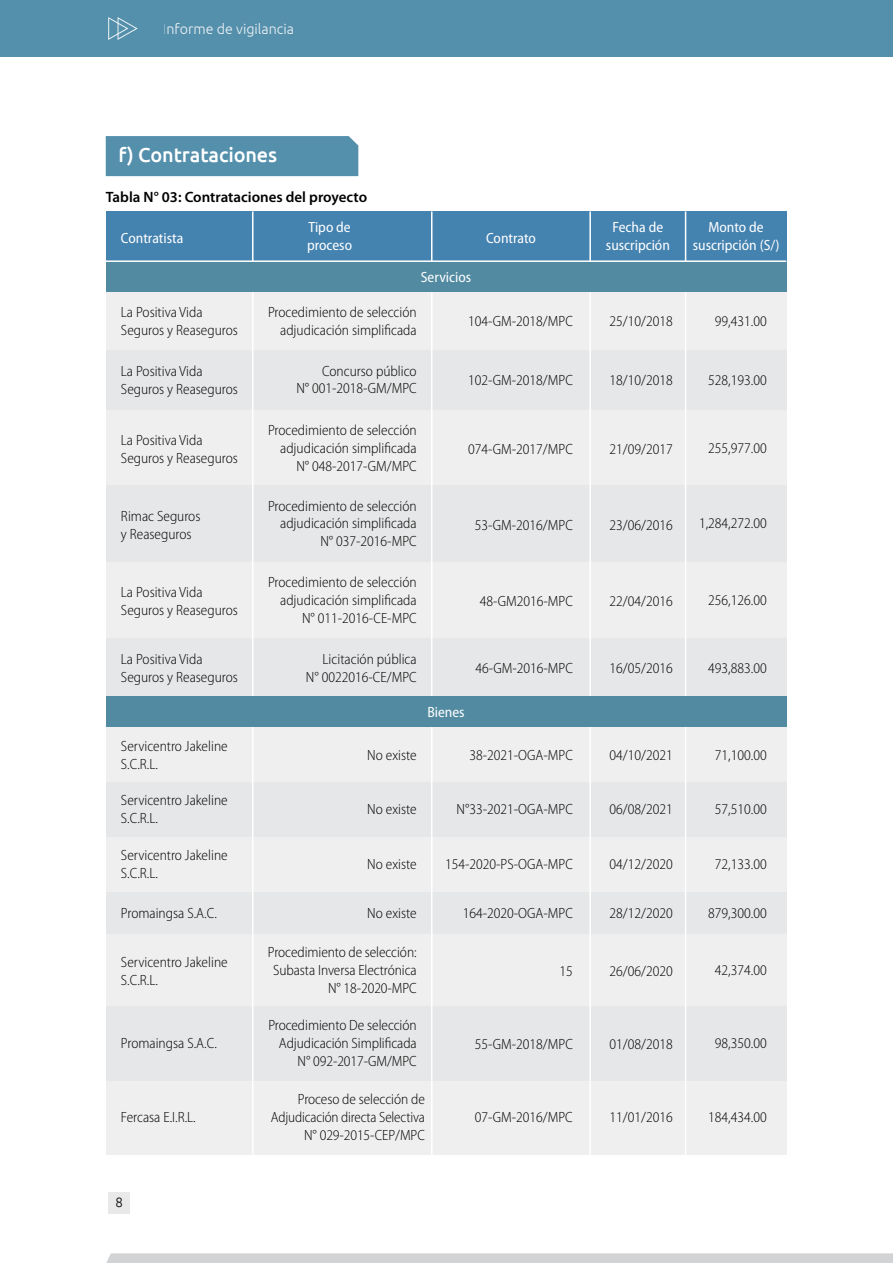
<style>
.page{position:relative;width:893px;height:1263px;background:#fff}
.page>*{position:absolute;margin:0;border:0;box-sizing:border-box;transform-origin:0 0}
.t1{font:500 20.25px "Ubuntu";letter-spacing:-.005em;color:#fff}
.t2{font:600 15px "Myriad Pro";color:#000}
.t3{font:300 semi-condensed 14.85px/17.9px "Myriad Pro";color:#000}
.t4{font:semi-condensed 14.85px/18.3px "Myriad Pro";color:#fff;text-align:center}
.t5{font:300 14.25px "Ubuntu";color:#fff}
.t6{font:300 13.5px "Ubuntu";color:#000}
</style>
<div class="page">
<div style="left:0;top:0;width:893px;height:57px;background:#548fab"></div>
<svg style="left:108px;top:17px;width:30px;height:23px"></svg>
<svg style="left:106px;top:1253px;width:787px;height:10px;background:#d2d4d5"></svg>
<div style="left:108px;top:1191px;width:22px;height:22px;background:#e9e9ea"></div>
<div style="left:106px;top:136px;width:252px;height:40px;background:#548fab"></div>
<div style="left:106px;top:1080px;width:680px;height:74px;background:#efeff0"></div>
<div style="left:106px;top:292px;width:680px;height:58px;background:#efeff0"></div>
<div style="left:106px;top:727px;width:680px;height:55px;background:#efeff0"></div>
<div style="left:106px;top:837px;width:680px;height:55px;background:#efeff0"></div>
<div style="left:106px;top:782px;width:680px;height:55px;background:#e6e7e8"></div>
<div style="left:106px;top:892px;width:680px;height:42px;background:#e6e7e8"></div>
<div style="left:106px;top:409px;width:680px;height:77px;background:#efeff0"></div>
<div style="left:106px;top:562px;width:680px;height:77px;background:#efeff0"></div>
<div style="left:106px;top:934px;width:680px;height:72px;background:#efeff0"></div>
<div style="left:106px;top:1006px;width:680px;height:74px;background:#e6e7e8"></div>
<div style="left:106px;top:486px;width:680px;height:76px;background:#e6e7e8"></div>
<div style="left:106px;top:350px;width:680px;height:59px;background:#e6e7e8"></div>
<div style="left:106px;top:638px;width:680px;height:58px;background:#e6e7e8"></div>
<div style="left:106px;top:211px;width:680px;height:50px;background:#4482b0"></div>
<hr style="left:252px;top:211px;width:1px;height:943px;background:#fff">
<hr style="left:431px;top:211px;width:1px;height:943px;background:#fff">
<hr style="left:589px;top:211px;width:2px;height:943px;background:#fff">
<hr style="left:685px;top:211px;width:1px;height:943px;background:#fff">
<div style="left:106px;top:261px;width:680px;height:31px;background:#528ba1"></div>
<div style="left:106px;top:696px;width:680px;height:31px;background:#528ba1"></div>
<hr style="left:106px;top:260px;width:680px;height:2px;background:#fff">
<p class="t5" style="left:163px;top:21px;width:133px">Informe de vigilancia</p>
<h1 class="t1" style="left:118px;top:142px;width:160px">f) Contrataciones</h1>
<p class="t2" style="left:106px;top:188px;width:263px">Tabla N° 03: Contrataciones del proyecto</p>
<p class="t4" style="left:121px;top:229px;width:64px">Contratista</p>
<p class="t4" style="left:486px;top:229px;width:51px">Contrato</p>
<p class="t4" style="left:693px;top:218px;width:88px">Monto de suscripción (S/)</p>
<p class="t4" style="left:307px;top:218px;width:46px;text-align:left">Tipo de proceso</p>
<p class="t4" style="left:606px;top:218px;width:65px">Fecha de suscripción</p>
<p class="t3" style="left:121px;top:304px;width:118px">La Positiva Vida<br>Seguros y Reaseguros</p>
<p class="t3" style="left:121px;top:362px;width:118px">La Positiva Vida<br>Seguros y Reaseguros</p>
<p class="t3" style="left:121px;top:431px;width:118px">La Positiva Vida<br>Seguros y Reaseguros</p>
<p class="t3" style="left:121px;top:507px;width:81px">Rimac Seguros y Reaseguros</p>
<p class="t3" style="left:121px;top:583px;width:118px">La Positiva Vida<br>Seguros y Reaseguros</p>
<p class="t3" style="left:121px;top:650px;width:118px">La Positiva Vida<br>Seguros y Reaseguros</p>
<p class="t3" style="left:121px;top:737px;width:108px">Servicentro Jakeline<br>S.C.R.L.</p>
<p class="t3" style="left:121px;top:791px;width:108px">Servicentro Jakeline<br>S.C.R.L.</p>
<p class="t3" style="left:121px;top:846px;width:108px">Servicentro Jakeline<br>S.C.R.L.</p>
<p class="t3" style="left:121px;top:904px;width:97px">Promaingsa S.A.C.</p>
<p class="t3" style="left:121px;top:954px;width:108px">Servicentro Jakeline<br>S.C.R.L.</p>
<p class="t3" style="left:121px;top:1034px;width:97px">Promaingsa S.A.C.</p>
<p class="t3" style="left:121px;top:1109px;width:76px">Fercasa E.I.R.L.</p>
<p class="t6" style="left:116px;top:1194px;width:9px">8</p>
<p class="t4" style="left:421px;top:268px;width:52px">Servicios</p>
<p class="t3" style="left:268px;top:303px;width:150px;text-align:right">Procedimiento de selección adjudicación simplificada</p>
<p class="t3" style="left:296px;top:362px;width:122px;text-align:right">Concurso público<br>N° 001-2018-GM/MPC</p>
<p class="t3" style="left:468px;top:313px;width:106px">104-GM-2018/MPC</p>
<p class="t3" style="left:468px;top:371px;width:106px">102-GM-2018/MPC</p>
<p class="t3" style="left:268px;top:422px;width:150px;text-align:right">Procedimiento de selección adjudicación simplificada<br>N° 048-2017-GM/MPC</p>
<p class="t3" style="left:268px;top:497px;width:150px;text-align:right">Procedimiento de selección adjudicación simplificada<br>N° 037-2016-MPC</p>
<p class="t3" style="left:268px;top:573px;width:150px;text-align:right">Procedimiento de selección adjudicación simplificada<br>N° 011-2016-CE-MPC</p>
<p class="t3" style="left:468px;top:440px;width:106px">074-GM-2017/MPC</p>
<p class="t3" style="left:475px;top:516px;width:99px">53-GM-2016/MPC</p>
<p class="t3" style="left:480px;top:592px;width:94px">48-GM2016-MPC</p>
<p class="t3" style="left:306px;top:650px;width:112px;text-align:right">Licitación pública<br>N° 0022016-CE/MPC</p>
<p class="t3" style="left:475px;top:659px;width:99px">46-GM-2016-MPC</p>
<p class="t4" style="left:427px;top:703px;width:39px">Bienes</p>
<p class="t3" style="left:367px;top:746px;width:51px">No existe</p>
<p class="t3" style="left:469px;top:746px;width:105px">38-2021-OGA-MPC</p>
<p class="t3" style="left:367px;top:800px;width:51px">No existe</p>
<p class="t3" style="left:456px;top:800px;width:118px">N°33-2021-OGA-MPC</p>
<p class="t3" style="left:367px;top:855px;width:51px">No existe</p>
<p class="t3" style="left:367px;top:905px;width:51px">No existe</p>
<p class="t3" style="left:268px;top:943px;width:150px;text-align:right">Procedimiento de selección:<br>Subasta Inversa Electrónica<br>N° 18-2020-MPC</p>
<p class="t3" style="left:268px;top:1016px;width:150px;text-align:right">Procedimiento De selección<br>Adjudicación Simplificada<br>N° 092-2017-GM/MPC</p>
<p class="t3" style="left:445px;top:855px;width:129px">154-2020-PS-OGA-MPC</p>
<p class="t3" style="left:463px;top:905px;width:112px">164-2020-OGA-MPC</p>
<p class="t3" style="left:559px;top:963px;width:15px">15</p>
<p class="t3" style="left:475px;top:1036px;width:99px">55-GM-2018/MPC</p>
<p class="t3" style="left:610px;top:313px;width:65px">25/10/2018</p>
<p class="t3" style="left:715px;top:313px;width:53px">99,431.00</p>
<p class="t3" style="left:610px;top:371px;width:65px">18/10/2018</p>
<p class="t3" style="left:708px;top:371px;width:60px">528,193.00</p>
<p class="t3" style="left:610px;top:440px;width:65px">21/09/2017</p>
<p class="t3" style="left:708px;top:439px;width:60px">255,977.00</p>
<p class="t3" style="left:610px;top:516px;width:65px">23/06/2016</p>
<p class="t3" style="left:699px;top:515px;width:69px">1,284,272.00</p>
<p class="t3" style="left:610px;top:592px;width:65px">22/04/2016</p>
<p class="t3" style="left:708px;top:591px;width:60px">256,126.00</p>
<p class="t3" style="left:610px;top:659px;width:65px">16/05/2016</p>
<p class="t3" style="left:708px;top:659px;width:60px">493,883.00</p>
<p class="t3" style="left:610px;top:746px;width:65px">04/10/2021</p>
<p class="t3" style="left:715px;top:746px;width:53px">71,100.00</p>
<p class="t3" style="left:610px;top:800px;width:65px">06/08/2021</p>
<p class="t3" style="left:715px;top:800px;width:53px">57,510.00</p>
<p class="t3" style="left:610px;top:855px;width:65px">04/12/2020</p>
<p class="t3" style="left:715px;top:855px;width:53px">72,133.00</p>
<p class="t3" style="left:610px;top:905px;width:65px">28/12/2020</p>
<p class="t3" style="left:708px;top:905px;width:60px">879,300.00</p>
<p class="t3" style="left:610px;top:963px;width:65px">26/06/2020</p>
<p class="t3" style="left:715px;top:961px;width:53px">42,374.00</p>
<p class="t3" style="left:610px;top:1036px;width:65px">01/08/2018</p>
<p class="t3" style="left:715px;top:1034px;width:53px">98,350.00</p>
<p class="t3" style="left:271px;top:1090px;width:155px;text-align:right">Proceso de selección de<br>Adjudicación directa Selectiva<br>N° 029-2015-CEP/MPC</p>
<p class="t3" style="left:475px;top:1109px;width:99px">07-GM-2016/MPC</p>
<p class="t3" style="left:609px;top:1109px;width:65px">11/01/2016</p>
<p class="t3" style="left:708px;top:1109px;width:60px">184,434.00</p>
</div>
